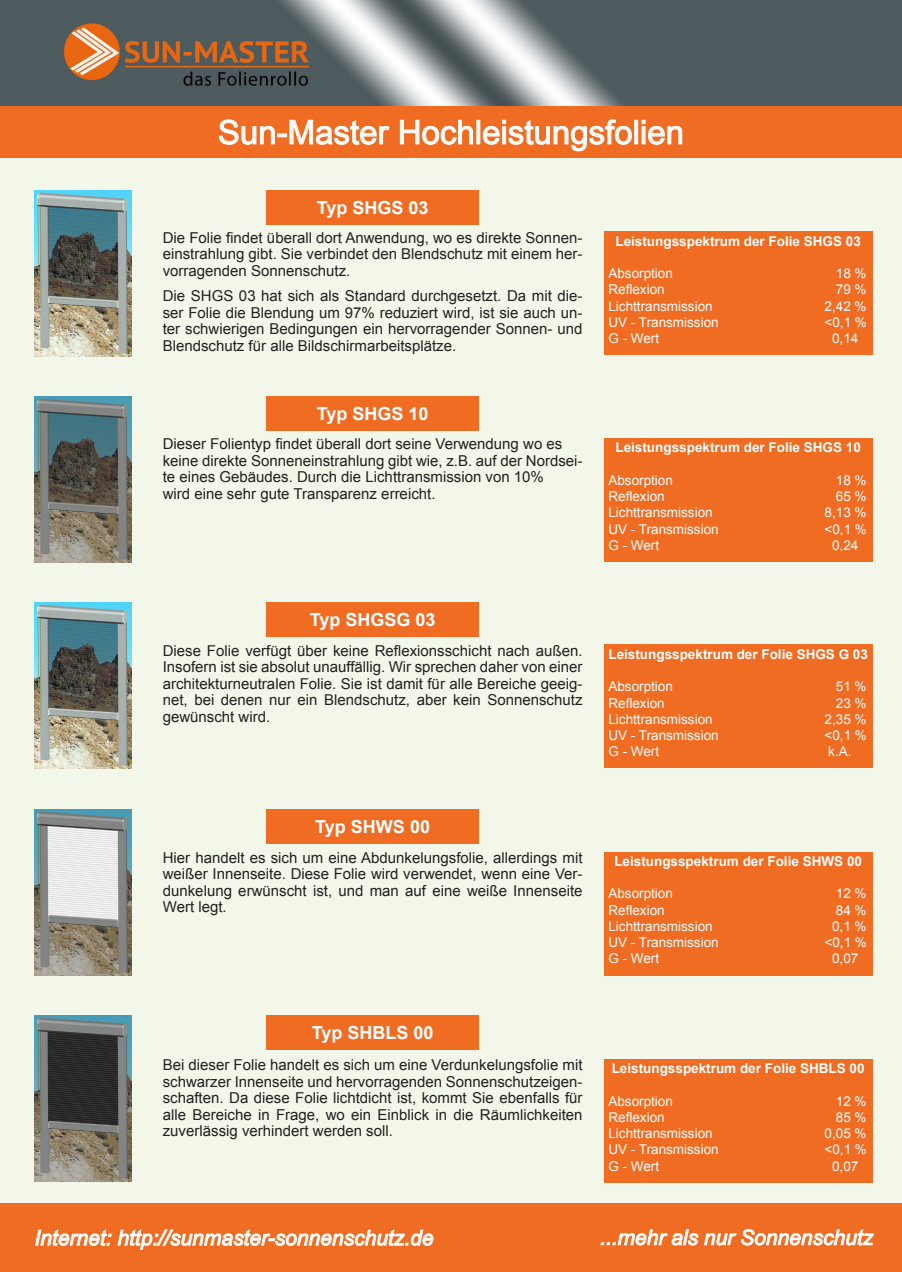
<style>
.page{position:relative;width:902px;height:1272px;background:#fff}
.page>*{position:absolute;margin:0;border:0;box-sizing:border-box;transform-origin:0 0}
.t1{font:33px "Arial";color:#fff}
.t2{font:italic 21px "Arial";color:#fff}
.t3{font:700 18px "Arial";color:#fff}
.t4{font:15px/16.5px "Arial";color:#231f20;text-align:justify}
.t5{font:13.5px "Arial";color:#fff}
.t6{font:700 13.5px "Arial";color:#fff}
</style>
<div class="page">
<img style="left:0;top:0;width:901px;height:1203px">
<div style="left:0;top:1203px;width:901px;height:68px;background:#f16c23"></div>
<div style="left:2px;top:106px;width:897px;height:51px;background:#f16c23"></div>
<svg style="left:219px;top:119px;width:56px;height:26px"></svg>
<div style="left:277px;top:133px;width:10px;height:4px;border:1px solid #fff"></div>
<svg style="left:289px;top:119px;width:101px;height:26px"></svg>
<svg style="left:399px;top:119px;width:74px;height:26px"></svg>
<svg style="left:482px;top:119px;width:150px;height:33px"></svg>
<div style="left:634px;top:120px;width:4px;height:24px;border:1px solid #fff"></div>
<svg style="left:641px;top:120px;width:41px;height:25px"></svg>
<svg style="left:35px;top:1229px;width:399px;height:21px"></svg>
<svg style="left:600px;top:1229px;width:274px;height:16px"></svg>
<img style="left:34px;top:190px;width:97px;height:166px">
<img style="left:34px;top:396px;width:97px;height:166px">
<img style="left:34px;top:603px;width:97px;height:166px">
<img style="left:34px;top:809px;width:97px;height:166px">
<img style="left:34px;top:1015px;width:97px;height:166px">
<div style="left:266px;top:190px;width:213px;height:34px;background:#f16c23"></div>
<div style="left:266px;top:396px;width:213px;height:34px;background:#f16c23"></div>
<div style="left:266px;top:603px;width:213px;height:34px;background:#f16c23"></div>
<div style="left:266px;top:809px;width:213px;height:34px;background:#f16c23"></div>
<div style="left:266px;top:1015px;width:213px;height:34px;background:#f16c23"></div>
<div style="left:604px;top:231px;width:268px;height:124px;background:#f16c23"></div>
<div style="left:604px;top:438px;width:268px;height:123px;background:#f16c23"></div>
<div style="left:604px;top:644px;width:268px;height:124px;background:#f16c23"></div>
<div style="left:604px;top:851px;width:268px;height:124px;background:#f16c23"></div>
<div style="left:604px;top:1059px;width:268px;height:123px;background:#f16c23"></div>
<p class="t1" style="left:218px;top:111px;width:467px">Sun-Master Hochleistungsfolien</p>
<p class="t3" style="left:317px;top:195px;width:113px">Typ SHGS 03</p>
<p class="t4" style="left:163px;top:229px;width:421px">Die Folie findet überall dort Anwendung, wo es direkte Sonnen-</p>
<p class="t4" style="left:163px;top:246px;width:421px">einstrahlung gibt. Sie verbindet den Blendschutz mit einem her&shy;vorragenden Sonnenschutz.</p>
<p class="t4" style="left:163px;top:288px;width:421px">Die SHGS 03 hat sich als Standard durchgesetzt. Da mit die&shy;ser Folie die Blendung um 97% reduziert wird, ist sie auch un&shy;ter schwierigen Bedingungen ein hervorragender Sonnen- und Blendschutz für alle Bildschirmarbeitsplätze.</p>
<p class="t3" style="left:317px;top:402px;width:113px">Typ SHGS 10</p>
<p class="t4" style="left:163px;top:436px;width:401px">Dieser Folientyp findet überall dort seine Verwendung wo es</p>
<p class="t4" style="left:163px;top:452px;width:421px">keine direkte Sonneneinstrahlung gibt wie, z.B. auf der Nordsei&shy;te eines Gebäudes. Durch die Lichttransmission von 10%</p>
<p class="t4" style="left:163px;top:485px;width:274px">wird eine sehr gute Transparenz erreicht.</p>
<p class="t3" style="left:310px;top:608px;width:127px">Typ SHGSG 03</p>
<p class="t4" style="left:163px;top:642px;width:421px">Diese Folie verfügt über keine Reflexionsschicht nach außen.<br>Insofern ist sie absolut unauffällig. Wir sprechen daher von einer architekturneutralen Folie. Sie ist damit für alle Bereiche geeig&shy;net, bei denen nur ein Blendschutz, aber kein Sonnenschutz gewünscht wird.</p>
<p class="t3" style="left:315px;top:814px;width:116px">Typ SHWS 00</p>
<p class="t4" style="left:163px;top:849px;width:421px">Hier handelt es sich um eine Abdunkelungsfolie, allerdings mit weißer Innenseite. Diese Folie wird verwendet, wenn eine Ver&shy;dunkelung erwünscht ist, und man auf eine weiße Innenseite Wert legt.</p>
<p class="t3" style="left:312px;top:1020px;width:123px">Typ SHBLS 00</p>
<p class="t4" style="left:163px;top:1056px;width:421px">Bei dieser Folie handelt es sich um eine Verdunkelungsfolie mit schwarzer Innenseite und hervorragenden Sonnenschutzeigen&shy;schaften. Da diese Folie lichtdicht ist, kommt Sie ebenfalls für alle Bereiche in Frage, wo ein Einblick in die Räumlichkeiten zuverlässig verhindert werden soll.</p>
<p class="t6" style="left:615px;top:232px;width:247px">Leistungsspektrum der Folie SHGS 03</p>
<p class="t5" style="left:608px;top:264px;width:66px">Absorption</p>
<p class="t5" style="left:835px;top:264px;width:32px">18 %</p>
<p class="t5" style="left:608px;top:281px;width:58px">Reflexion</p>
<p class="t5" style="left:835px;top:281px;width:32px">79 %</p>
<p class="t5" style="left:608px;top:297px;width:106px">Lichttransmission</p>
<p class="t5" style="left:824px;top:297px;width:44px">2,42 %</p>
<p class="t5" style="left:608px;top:313px;width:112px">UV - Transmission</p>
<p class="t5" style="left:824px;top:313px;width:44px">&lt;0,1 %</p>
<p class="t5" style="left:608px;top:329px;width:52px">G - Wert</p>
<p class="t5" style="left:832px;top:329px;width:28px">0,14</p>
<p class="t6" style="left:615px;top:439px;width:247px">Leistungsspektrum der Folie SHGS 10</p>
<p class="t5" style="left:608px;top:471px;width:66px">Absorption</p>
<p class="t5" style="left:835px;top:471px;width:32px">18 %</p>
<p class="t5" style="left:608px;top:487px;width:58px">Reflexion</p>
<p class="t5" style="left:835px;top:487px;width:32px">65 %</p>
<p class="t5" style="left:608px;top:503px;width:106px">Lichttransmission</p>
<p class="t5" style="left:824px;top:503px;width:44px">8,13 %</p>
<p class="t5" style="left:608px;top:520px;width:112px">UV - Transmission</p>
<p class="t5" style="left:824px;top:520px;width:44px">&lt;0,1 %</p>
<p class="t5" style="left:608px;top:536px;width:52px">G - Wert</p>
<p class="t5" style="left:832px;top:536px;width:28px">0,24</p>
<p class="t6" style="left:608px;top:645px;width:261px">Leistungsspektrum der Folie SHGS G 03</p>
<p class="t5" style="left:608px;top:677px;width:66px">Absorption</p>
<p class="t5" style="left:835px;top:677px;width:32px">51 %</p>
<p class="t5" style="left:608px;top:694px;width:58px">Reflexion</p>
<p class="t5" style="left:835px;top:694px;width:32px">23 %</p>
<p class="t5" style="left:608px;top:710px;width:106px">Lichttransmission</p>
<p class="t5" style="left:824px;top:710px;width:44px">2,35 %</p>
<p class="t5" style="left:608px;top:726px;width:112px">UV - Transmission</p>
<p class="t5" style="left:824px;top:726px;width:44px">&lt;0,1 %</p>
<p class="t5" style="left:608px;top:742px;width:52px">G - Wert</p>
<p class="t5" style="left:828px;top:742px;width:25px">k.A.</p>
<p class="t6" style="left:614px;top:852px;width:249px">Leistungsspektrum der Folie SHWS 00</p>
<p class="t5" style="left:608px;top:884px;width:66px">Absorption</p>
<p class="t5" style="left:835px;top:884px;width:32px">12 %</p>
<p class="t5" style="left:608px;top:901px;width:58px">Reflexion</p>
<p class="t5" style="left:835px;top:901px;width:32px">84 %</p>
<p class="t5" style="left:608px;top:917px;width:106px">Lichttransmission</p>
<p class="t5" style="left:832px;top:917px;width:36px">0,1 %</p>
<p class="t5" style="left:608px;top:933px;width:112px">UV - Transmission</p>
<p class="t5" style="left:824px;top:933px;width:44px">&lt;0,1 %</p>
<p class="t5" style="left:608px;top:949px;width:52px">G - Wert</p>
<p class="t5" style="left:832px;top:949px;width:28px">0,07</p>
<p class="t6" style="left:611px;top:1059px;width:254px">Leistungsspektrum der Folie SHBLS 00</p>
<p class="t5" style="left:608px;top:1092px;width:66px">Absorption</p>
<p class="t5" style="left:835px;top:1092px;width:32px">12 %</p>
<p class="t5" style="left:608px;top:1108px;width:58px">Reflexion</p>
<p class="t5" style="left:835px;top:1108px;width:32px">85 %</p>
<p class="t5" style="left:608px;top:1124px;width:106px">Lichttransmission</p>
<p class="t5" style="left:824px;top:1124px;width:44px">0,05 %</p>
<p class="t5" style="left:608px;top:1140px;width:112px">UV - Transmission</p>
<p class="t5" style="left:824px;top:1140px;width:44px">&lt;0,1 %</p>
<p class="t5" style="left:608px;top:1156px;width:52px">G - Wert</p>
<p class="t5" style="left:832px;top:1156px;width:28px">0,07</p>
<p class="t2" style="left:34px;top:1224px;width:400px">Internet: http://sunmaster-sonnenschutz.de</p>
<p class="t2" style="left:600px;top:1223px;width:275px">...mehr als nur Sonnenschutz</p>
</div>
